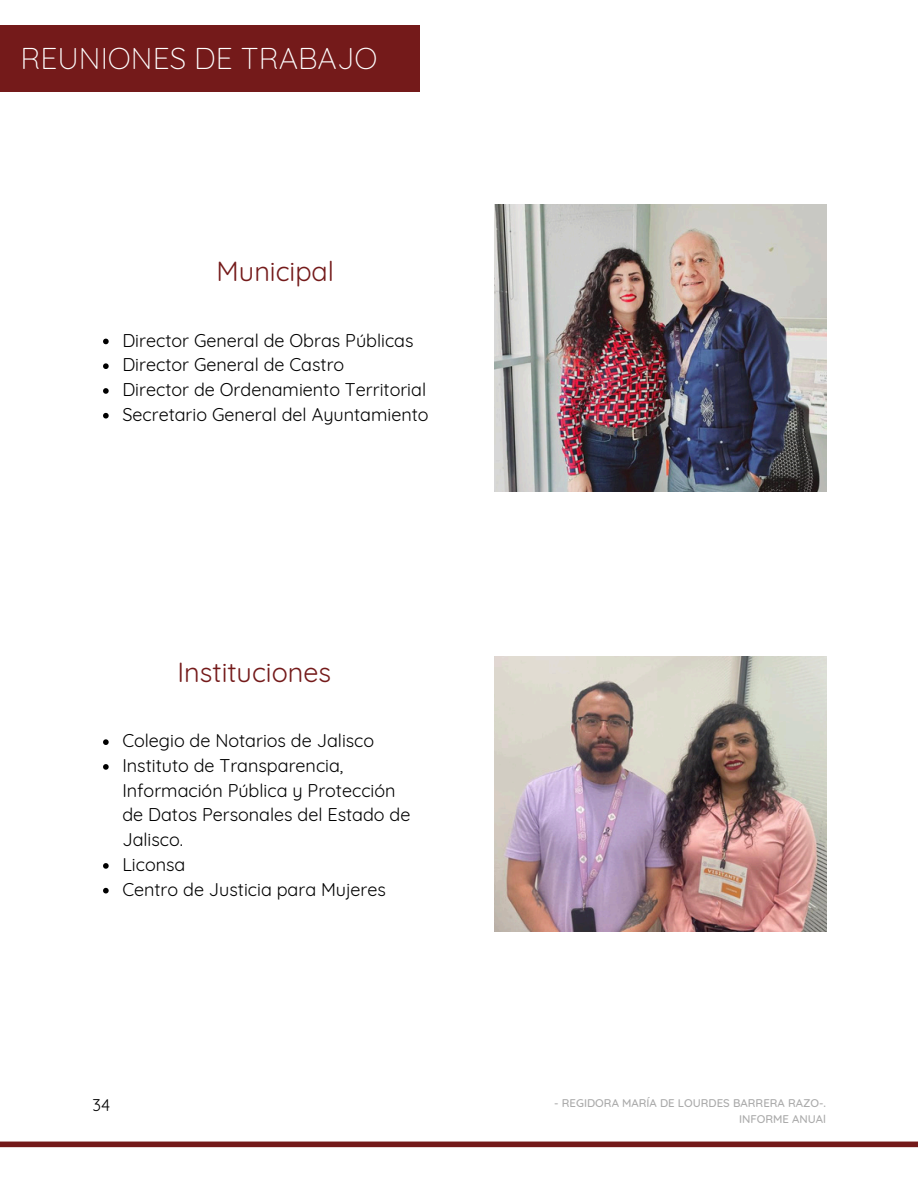
<style>
.page{position:relative;width:918px;height:1188px;background:#fff}
.page>*{position:absolute;margin:0;border:0;box-sizing:border-box;transform-origin:0 0}
.t1{font:300 30px "Quicksand";color:#fff}
.t2{font:27px "Quicksand";color:#741a1a}
.t3{font:18px/24.8px "Quicksand";color:#000}
.t4{font:16.5px "Quicksand";color:#000}
.t5{font:500 11.4px "Quicksand";color:#ababab}
</style>
<div class="page">
<div style="left:0;top:25px;width:420px;height:67px;background:#741a1a"></div>
<div style="left:0;top:1142px;width:918px;height:5px;background:#741a1a"></div>
<img style="left:494px;top:205px;width:332px;height:286px">
<img style="left:494px;top:657px;width:332px;height:274px">
<svg style="left:103px;top:739px;width:6px;height:6px"></svg>
<svg style="left:103px;top:764px;width:6px;height:6px"></svg>
<svg style="left:103px;top:863px;width:6px;height:6px"></svg>
<svg style="left:103px;top:888px;width:6px;height:5px"></svg>
<svg style="left:103px;top:339px;width:6px;height:5px"></svg>
<svg style="left:103px;top:363px;width:6px;height:6px"></svg>
<svg style="left:103px;top:388px;width:6px;height:6px"></svg>
<svg style="left:103px;top:413px;width:6px;height:6px"></svg>
<p class="t1" style="left:21px;top:39px;width:358px">REUNIONES DE TRABAJO</p>
<p class="t2" style="left:217px;top:254px;width:119px">Municipal</p>
<p class="t3" style="left:122px;top:327px;width:293px">Director General de Obras Públicas</p>
<p class="t3" style="left:122px;top:352px;width:223px">Director General de Castro</p>
<p class="t3" style="left:122px;top:377px;width:305px">Director de Ordenamiento Territorial</p>
<p class="t3" style="left:122px;top:402px;width:308px">Secretario General del Ayuntamiento</p>
<p class="t2" style="left:178px;top:655px;width:155px">Instituciones</p>
<p class="t3" style="left:122px;top:728px;width:253px">Colegio de Notarios de Jalisco</p>
<h2 class="t3" style="left:122px;top:753px;width:290px">Instituto de Transparencia,<br>Información Pública y Protección de Datos Personales del Estado de<br>Jalisco.</h2>
<p class="t3" style="left:122px;top:852px;width:65px">Liconsa</p>
<p class="t3" style="left:122px;top:877px;width:265px">Centro de Justicia para Mujeres</p>
<p class="t4" style="left:93px;top:1095px;width:19px">34</p>
<p class="t5" style="left:554px;top:1095px;width:273px">- REGIDORA MARÍA DE LOURDES BARRERA RAZO-.</p>
<p class="t5" style="left:739px;top:1111px;width:89px">INFORME ANUAl</p>
</div>
